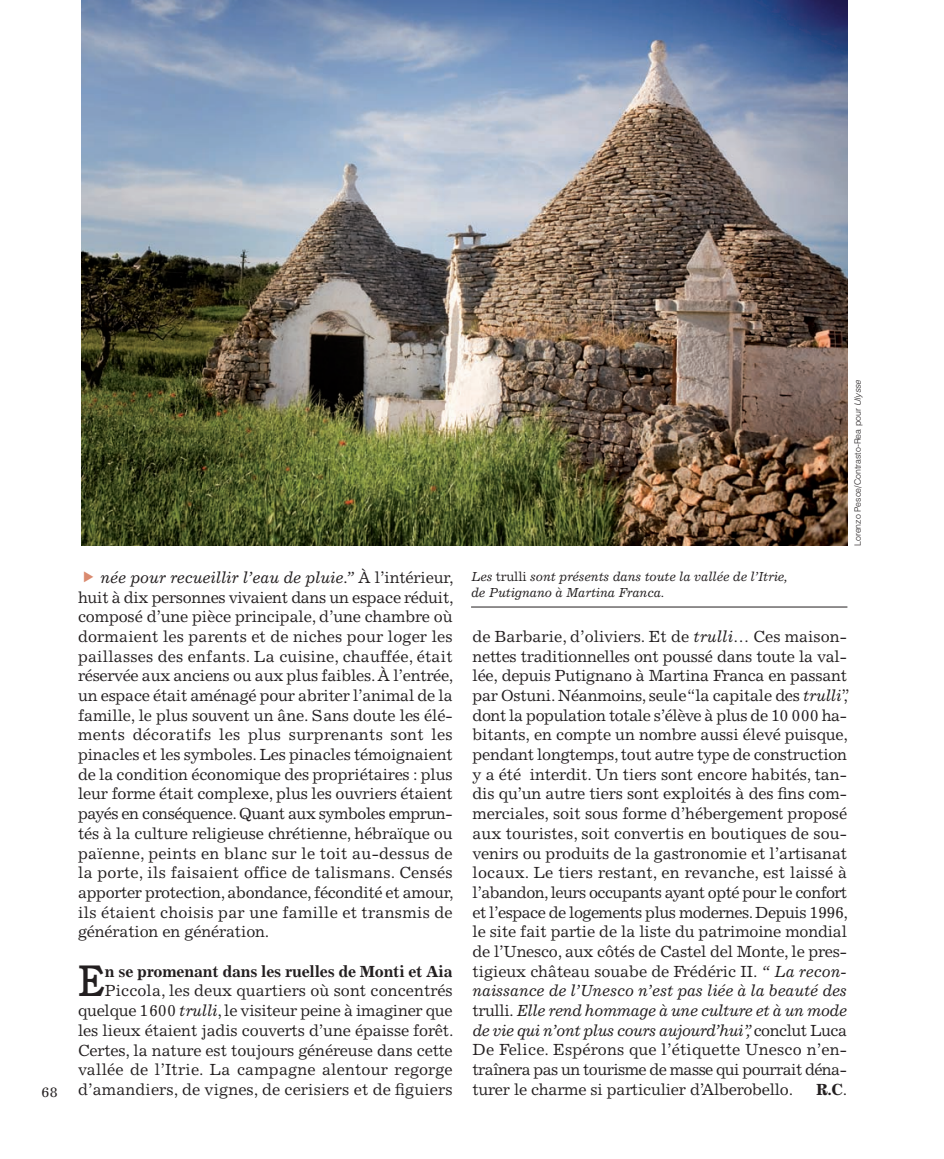
<style>
.page{position:relative;width:944px;height:1159px;background:#fff}
.page>*{position:absolute;margin:0;border:0;box-sizing:border-box;transform-origin:0 0}
.t1{font:500 42.7px "Cushing Std";color:#231f20}
.t2{font:16.1px/19.6px "Excelsior LT Std";letter-spacing:-.01em;color:#231f20;text-align:justify}
.t3{font:700 16.1px "Excelsior LT Std";color:#231f20}
.t4{font:14px "Excelsior LT Std";color:#231f20;scale:1.1 1}
.t5{font:italic 13.12px/15.8px "Excelsior LT Std";letter-spacing:-.015em;color:#231f20}
.t6{font:300 8.75px "Helvetica LT Std";color:#231f20}
.s1{font-style:italic}
.s2{font-style:normal}
.s3{font-weight:700}
.s4{font-weight:400}
</style>
<div class="page">
<img style="left:81px;top:0;width:767px;height:608px">
<svg style="left:84px;top:571px;width:9px;height:11px"></svg>
<p class="t6" style="left:852px;top:546px;width:168px;rotate:-90deg">Lorenzo Pesce/Contrasto-Rea pour <span class="s1">Ulysse</span></p>
<p class="t2" style="left:78px;top:569px;width:377px;text-indent:22px"><span class="s1">née pour recueillir l’eau de pluie.”</span> À l’intérieur, huit à dix personnes vivaient dans un espace réduit, composé d’une pièce principale, d’une chambre où dormaient les parents et de niches pour loger les paillasses des enfants. La cuisine, chauffée, était réservée aux anciens ou aux plus faibles. À l’entrée, un espace était aménagé pour abriter l’animal de la famille, le plus souvent un âne. Sans doute les élé&shy;ments décoratifs les plus surprenants sont les pinacles et les symboles. Les pinacles témoignaient de la condition économique des propriétaires : plus leur forme était complexe, plus les ouvriers étaient payés en conséquence. Quant aux symboles emprun&shy;tés à la culture religieuse chrétienne, hébraïque ou païenne, peints en blanc sur le toit au-dessus de la porte, ils faisaient office de talismans. Censés apporter protection, abondance, fécondité et amour, ils étaient choisis par une famille et transmis de génération en génération.</p>
<p class="t1" style="left:78px;top:956px;width:28px">E</p>
<p class="t5" style="left:471px;top:570px;width:318px">Les <span class="s2">trulli</span> sont présents dans toute la vallée de l’Itrie, de Putignano à Martina Franca.</p>
<p class="t2" style="left:472px;top:628px;width:379px;text-align:left">de Barbarie, d’oliviers. Et de <span class="s1">trulli</span>… Ces maison&shy;nettes traditionnelles ont poussé dans toute la val&shy;lée, depuis Putignano à Martina Franca en passant par Ostuni. Néanmoins, seule “la capitale des <span class="s1">trulli</span>”, dont la population totale s’élève à plus de 10 000 ha - bitants, en compte un nombre aussi élevé puisque, pendant longtemps, tout autre type de construction y a été interdit. Un tiers sont encore habités, tan&shy;dis qu’un autre tiers sont exploités à des fins com&shy;merciales, soit sous forme d’hébergement proposé aux touristes, soit convertis en boutiques de sou&shy;venirs ou produits de la gastronomie et l’artisanat locaux. Le tiers restant, en revanche, est laissé à l’abandon, leurs occupants ayant opté pour le confort et l’espace de logements plus modernes. Depuis 1996, le site fait partie de la liste du patrimoine mondial de l’Unesco, aux côtés de Castel del Monte, le pres&shy;tigieux château souabe de Frédéric II. <span class="s1">“ La recon&shy;naissance de l’Unesco n’est pas liée à la beauté des </span>trulli<span class="s1">. Elle rend hommage à une culture et à un mode de vie qui n’ont plus cours aujourd’hui”,</span> conclut Luca De Felice. Espérons que l’étiquette Unesco n’en&shy;traînera pas un tourisme de masse qui pourrait déna-</p>
<p class="t2" style="left:78px;top:962px;width:377px;text-align:right"><span class="s3">n se promenant dans les ruelles de Monti et Aia </span>Piccola, les deux quartiers où sont concentrés quelque 1600 <span class="s1">trulli</span>, le visiteur peine à imaginer que les lieux étaient jadis couverts d’une épaisse forêt.<br>Certes, la nature est toujours généreuse dans cette vallée de l’Itrie. La campagne alentour regorge d’amandiers, de vignes, de cerisiers et de figuiers</p>
<p class="t4" style="left:41px;top:1086px;width:17px">68</p>
<p class="t2" style="left:472px;top:1081px;width:322px">turer le charme si particulier d’Alberobello.</p>
<p class="t3" style="left:816px;top:1083px;width:32px">R.C<span class="s4">.</span></p>
</div>
